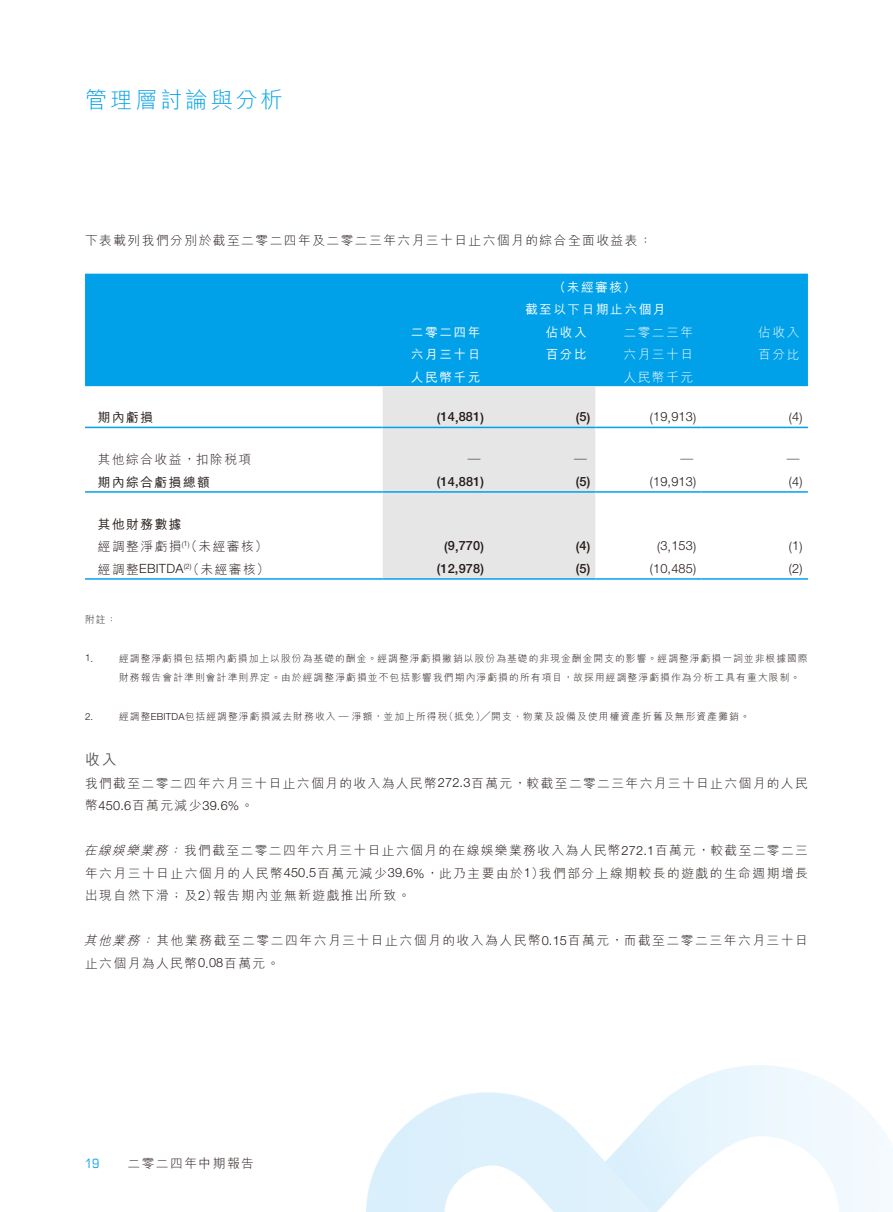
<style>
.page{position:relative;width:893px;height:1212px;background:#fff}
.page>*{position:absolute;margin:0;border:0;box-sizing:border-box;transform-origin:0 0}
.t1{font:300 22.5px "M Hei HK";letter-spacing:.115em;color:#00a1e9}
.t2{font:500 15px "M Hei HK";color:#595857}
.t3{font:300 12.75px/22.5px "M Hei HK";letter-spacing:.115em;color:#231916;text-align:center}
.t4{font:300 12.75px "Helvetica Neue 45";letter-spacing:.015em;color:#231916}
.t5{font:500 12.75px "Helvetica Neue 65";letter-spacing:.015em;color:#231916}
.t6{font:500 12.75px/22.5px "M Hei HK";letter-spacing:.115em;color:#fff;text-align:center}
.t7{font:300 12.75px "M Hei HK";letter-spacing:.115em;color:#fff}
.t8{font:500 12.75px "M Hei HK";letter-spacing:.115em;color:#231916}
.t9{font:italic 300 12.75px "M Hei HK";color:#231916}
.t10{font:condensed 12.75px "Eurostile";color:#00a1e9}
.t11{font:300 9.75px "M Hei HK";letter-spacing:.115em;color:#231916}
.t12{font:300 9.75px "Helvetica Neue 45";color:#231916}
.t13{font:300 7.5px "Helvetica Neue 45";color:#231916}
.s1{font-family:"Helvetica Neue 45"}
.s2{font-family:"M Hei HK"}
.s3{font-style:italic}
</style>
<div class="page">
<img style="left:366px;top:1065px;width:526px;height:147px">
<div style="left:85px;top:274px;width:723px;height:112px;background:#00a1e9"></div>
<div style="left:383px;top:386px;width:212px;height:192px;background:#e6e6e7"></div>
<hr style="left:85px;top:427px;width:298px;height:1px;background:#00a1e9">
<hr style="left:383px;top:427px;width:106px;height:1px;background:#00a1e9">
<hr style="left:489px;top:427px;width:106px;height:1px;background:#00a1e9">
<hr style="left:595px;top:427px;width:107px;height:1px;background:#00a1e9">
<hr style="left:702px;top:427px;width:106px;height:1px;background:#00a1e9">
<hr style="left:85px;top:491px;width:298px;height:2px;background:#00a1e9">
<hr style="left:383px;top:491px;width:106px;height:2px;background:#00a1e9">
<hr style="left:489px;top:491px;width:106px;height:2px;background:#00a1e9">
<hr style="left:595px;top:491px;width:107px;height:2px;background:#00a1e9">
<hr style="left:702px;top:491px;width:106px;height:2px;background:#00a1e9">
<hr style="left:85px;top:578px;width:298px;height:2px;background:#00a1e9">
<hr style="left:383px;top:578px;width:106px;height:2px;background:#00a1e9">
<hr style="left:489px;top:578px;width:106px;height:2px;background:#00a1e9">
<hr style="left:595px;top:578px;width:107px;height:2px;background:#00a1e9">
<hr style="left:702px;top:578px;width:106px;height:2px;background:#00a1e9">
<h1 class="t1" style="left:85px;top:84px;width:199px">管理層討論與分析</h1>
<p class="t3" style="left:85px;top:229px;width:568px">下表載列我們分別於截至二零二四年及二零二三年六月三十日止六個月的綜合全面收益表：</p>
<p class="t6" style="left:525px;top:275px;width:142px">（未經審核(<br>截至以下日期止六個月</p>
<p class="t6" style="left:411px;top:320px;width:71px">二零二四年</p>
<p class="t6" style="left:546px;top:320px;width:43px">佔收入</p>
<p class="t7" style="left:624px;top:323px;width:71px">二零二三年</p>
<p class="t7" style="left:758px;top:323px;width:43px">佔收入</p>
<p class="t6" style="left:411px;top:342px;width:71px">六月三十日</p>
<p class="t6" style="left:546px;top:342px;width:43px">百分比</p>
<p class="t7" style="left:624px;top:345px;width:71px">六月三十日</p>
<p class="t7" style="left:758px;top:345px;width:43px">百分比</p>
<p class="t6" style="left:411px;top:365px;width:71px">人民幣千元</p>
<p class="t7" style="left:624px;top:368px;width:71px">人民幣千元</p>
<p class="t8" style="left:98px;top:408px;width:57px">期內虧損</p>
<p class="t5" style="left:437px;top:409px;width:49px">)14,881(</p>
<p class="t5" style="left:576px;top:410px;width:16px">(5)</p>
<p class="t4" style="left:650px;top:409px;width:48px">)19,913(</p>
<p class="t4" style="left:789px;top:409px;width:15px">(4)</p>
<p class="t3" style="left:98px;top:448px;width:155px">其他綜合收益，扣除稅項</p>
<p class="t3" style="left:468px;top:448px;width:14px">—</p>
<p class="t3" style="left:574px;top:448px;width:14px">—</p>
<p class="t3" style="left:680px;top:448px;width:14px">—</p>
<p class="t3" style="left:787px;top:448px;width:14px">—</p>
<p class="t8" style="left:98px;top:473px;width:114px">期內綜合虧損總額</p>
<p class="t8" style="left:98px;top:515px;width:85px">其他財務數據</p>
<p class="t13" style="left:182px;top:539px;width:9px">1) (</p>
<p class="t5" style="left:437px;top:474px;width:49px">)14,881(</p>
<p class="t4" style="left:650px;top:474px;width:48px">)19,913(</p>
<p class="t5" style="left:576px;top:474px;width:16px">(5)</p>
<p class="t4" style="left:789px;top:474px;width:15px">(4)</p>
<p class="t3" style="left:98px;top:535px;width:171px">經調整淨虧損（未經審核(</p>
<p class="t4" style="left:789px;top:538px;width:15px">(1)</p>
<p class="t5" style="left:444px;top:538px;width:42px">)9,770(</p>
<p class="t4" style="left:657px;top:538px;width:41px">)3,153(</p>
<p class="t5" style="left:576px;top:539px;width:16px">(4)</p>
<p class="t3" style="left:98px;top:557px;width:173px">經調整<span class="s1">EBITDA</span> （未經審核(</p>
<p class="t4" style="left:789px;top:561px;width:15px">(2)</p>
<p class="t13" style="left:184px;top:562px;width:9px">2) (</p>
<p class="t5" style="left:437px;top:561px;width:49px">)12,978(</p>
<p class="t4" style="left:650px;top:561px;width:48px">)10,485(</p>
<p class="t5" style="left:576px;top:561px;width:16px">(5)</p>
<p class="t11" style="left:85px;top:612px;width:33px">附註：</p>
<p class="t12" style="left:85px;top:652px;width:10px">1.</p>
<p class="t11" style="left:119px;top:651px;width:690px">經調整淨虧損包括期內虧損加上以股份為基礎的酬金。經調整淨虧損撇銷以股份為基礎的非現金酬金開支的影響。經調整淨虧損一詞並非根據國際</p>
<p class="t11" style="left:119px;top:671px;width:683px">財務報告會計準則會計準則界定。由於經調整淨虧損並不包括影響我們期內淨虧損的所有項目，故採用經調整淨虧損作為分析工具有重大限制。</p>
<p class="t11" style="left:444px;top:710px;width:308px">（抵免）╱開支、物業及設備及使用權資產折舊及無形資產攤銷。</p>
<p class="t11" style="left:119px;top:710px;width:330px">經調整<span class="s1">EBITDA</span>包括經調整淨虧損減去財務收入 — 淨額，並加上所得稅</p>
<p class="t12" style="left:85px;top:710px;width:10px">2.</p>
<p class="t2" style="left:85px;top:749px;width:33px">收入</p>
<p class="t3" style="left:85px;top:771px;width:724px">我們截至二零二四年六月三十日止六個月的收入為人民幣<span class="s1">272.3</span>百萬元，較截至二零二三年六月三十日止六個月的人民</p>
<p class="t4" style="left:85px;top:797px;width:170px"><span class="s2">幣</span>450.6<span class="s2">百萬元減少</span>39.6%<span class="s2">。</span></p>
<p class="t3" style="left:169px;top:839px;width:641px"><span class="s3">：</span>我們截至二零二四年六月三十日止六個月的在線娛樂業務收入為人民幣<span class="s1">272.1</span>百萬元，較截至二零二三</p>
<p class="t9" style="left:84px;top:841px;width:89px">在線娛樂業務</p>
<p class="t3" style="left:85px;top:861px;width:460px">年六月三十日止六個月的人民幣<span class="s1">450.5</span>百萬元減少<span class="s1">39.6%</span>，此乃主要由於 ）<span class="s1">1</span>報告期內並無新遊戲推出所致。</p>
<p class="t3" style="left:539px;top:861px;width:271px">我們部分上線期較長的遊戲的生命週期增長</p>
<p class="t3" style="left:85px;top:884px;width:134px">出現自然下滑；及 ）<span class="s1">2</span></p>
<p class="t3" style="left:141px;top:929px;width:669px"><span class="s3">：</span>其他業務截至二零二四年六月三十日止六個月的收入為人民幣<span class="s1">0.15</span>百萬元，而截至二零二三年六月三十日</p>
<p class="t3" style="left:84px;top:929px;width:197px;text-align:left"><span class="s3">其他業務<br></span>止六個月為人民幣<span class="s1">0.08</span>百萬元。</p>
<p class="t10" style="left:85px;top:1155px;width:16px">19</p>
<p class="t3" style="left:128px;top:1152px;width:128px">二零二四年中期報告</p>
</div>
